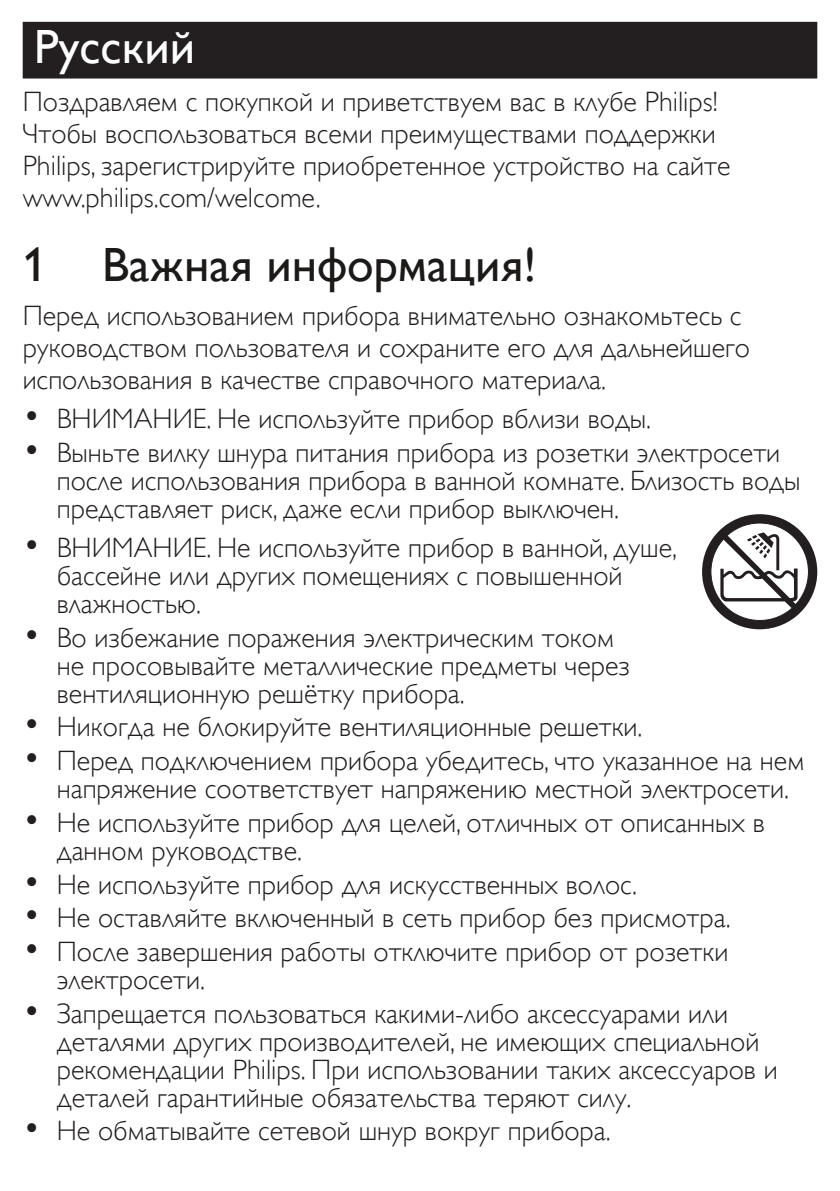
<style>
.page{position:relative;width:840px;height:1191px;background:#fff}
.page>*{position:absolute;margin:0;border:0;box-sizing:border-box;transform-origin:0 0}
.t1{font:48px "Gill Sans Alt One WGL";color:#1c1a19}
.t2{font:48px "Gill Sans Alt One WGL";color:#fff}
.t3{font:28px/28px "Gill Sans Alt One WGL Light";color:#231f20}
.s1{font-size:36px}
</style>
<div class="page">
<div style="left:23px;top:22px;width:793px;height:57px;background:#231f20"></div>
<svg style="left:702px;top:514px;width:114px;height:115px"></svg>
<h1 class="t2" style="left:34px;top:14px;width:162px">Русский</h1>
<p class="t3" style="left:23px;top:85px;width:708px;line-height:32px">Поздравляем с покупкой и приветствуем вас в клубе Philips!<br>Чтобы воспользоваться всеми преимуществами поддержки Philips, зарегистрируйте приобретенное устройство на сайте www.philips.com/welcome.</p>
<h1 class="t1" style="left:23px;top:232px;width:515px">1 Важная информация!</h1>
<p class="t3" style="left:23px;top:299px;width:728px;line-height:32px">Перед использованием прибора внимательно ознакомьтесь с руководством пользователя и сохраните его для дальнейшего использования в качестве справочного материала.</p>
<p class="t3" style="left:23px;top:405px;width:629px"><span class="s1">•</span> ВНИМАНИЕ. Не используйте прибор вблизи воды.</p>
<p class="t3" style="left:57px;top:438px;width:744px;text-indent:-34px"><span class="s1">•</span> Выньте вилку шнура питания прибора из розетки электросети после использования прибора в ванной комнате. Близость воды представляет риск, даже если прибор выключен.</p>
<p class="t3" style="left:57px;top:534px;width:621px;text-indent:-34px"><span class="s1">•</span> ВНИМАНИЕ. Не используйте прибор в ванной, душе, бассейне или других помещениях с повышенной влажностью.</p>
<p class="t3" style="left:57px;top:623px;width:574px;text-indent:-34px"><span class="s1">•</span> Во избежание поражения электрическим током не просовывайте металлические предметы через вентиляционную решётку прибора.</p>
<p class="t3" style="left:23px;top:713px;width:621px"><span class="s1">•</span> Никогда не блокируйте вентиляционные решетки.</p>
<p class="t3" style="left:57px;top:747px;width:748px;text-indent:-34px"><span class="s1">•</span> Перед подключением прибора убедитесь, что указанное на нем напряжение соответствует напряжению местной электросети.</p>
<p class="t3" style="left:57px;top:808px;width:709px;text-indent:-34px"><span class="s1">•</span> Не используйте прибор для целей, отличных от описанных в данном руководстве.</p>
<p class="t3" style="left:23px;top:870px;width:615px"><span class="s1">•</span> Не используйте прибор для искусственных волос.</p>
<p class="t3" style="left:23px;top:904px;width:709px"><span class="s1">•</span> Не оставляйте включенный в сеть прибор без присмотра.</p>
<p class="t3" style="left:57px;top:937px;width:672px;text-indent:-34px"><span class="s1">•</span> После завершения работы отключите прибор от розетки электросети.</p>
<p class="t3" style="left:57px;top:999px;width:722px;text-indent:-34px"><span class="s1">•</span> Запрещается пользоваться какими-либо аксессуарами или деталями других производителей, не имеющих специальной рекомендации Philips. При использовании таких аксессуаров и деталей гарантийные обязательства теряют силу.</p>
<p class="t3" style="left:23px;top:1117px;width:589px"><span class="s1">•</span> Не обматывайте сетевой шнур вокруг прибора.</p>
</div>
